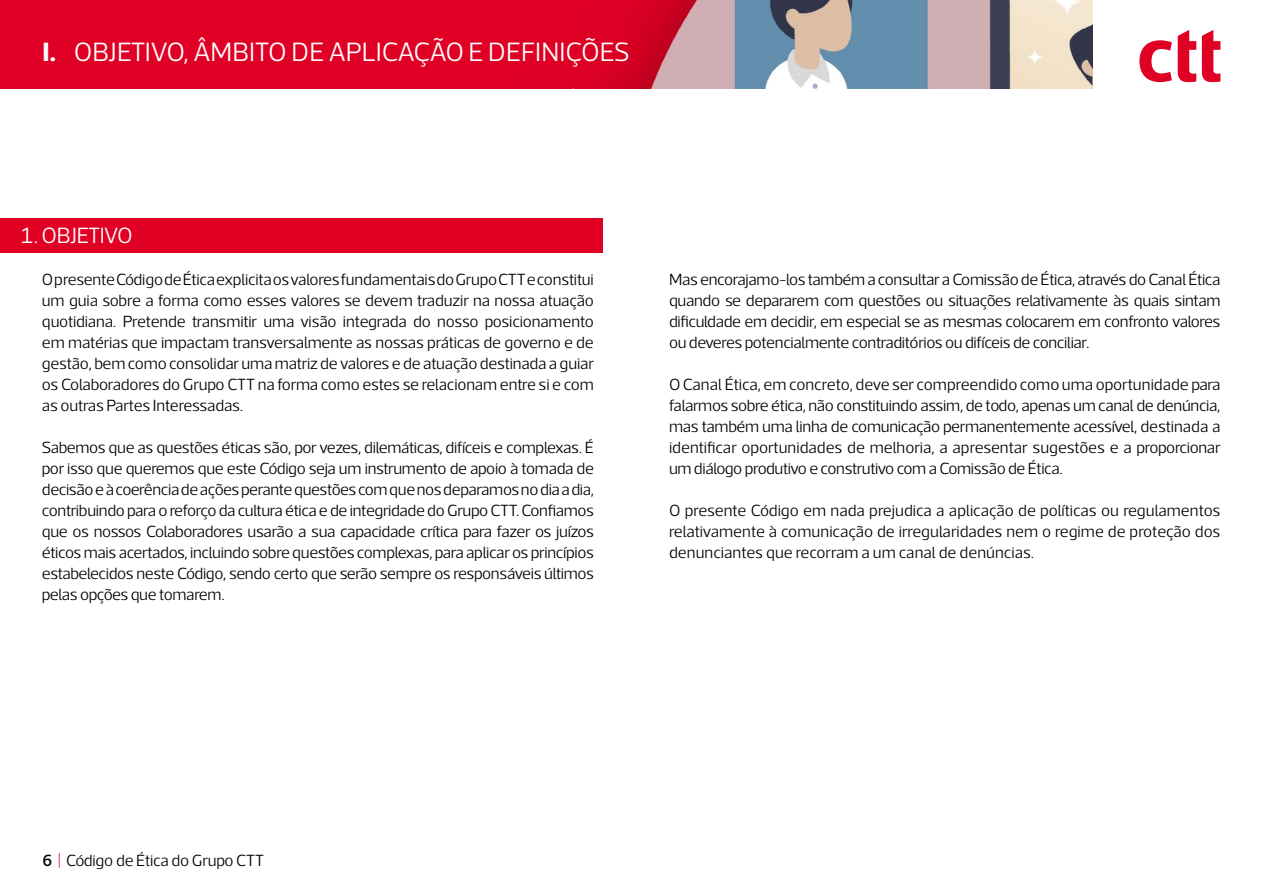
<style>
.page{position:relative;width:1263px;height:893px;background:#fff}
.page>*{position:absolute;margin:0;border:0;box-sizing:border-box;transform-origin:0 0}
.t1{font:300 27px "Acto CTT";color:#fff}
.t2{font:300 22.5px "Acto CTT";letter-spacing:-.03em;color:#fff}
.t3{font:300 16.5px/21px "Acto CTT";letter-spacing:-.02em;color:#000;text-align:justify}
.s1{font-weight:700}
.s2{font-weight:500}
.s3{color:#df0024}
</style>
<div class="page">
<img style="left:0;top:0;width:1092px;height:89px">
<svg style="left:1139px;top:40px;width:33px;height:42px"></svg>
<svg style="left:1178px;top:30px;width:18px;height:52px"></svg>
<svg style="left:1202px;top:30px;width:18px;height:52px"></svg>
<div style="left:0;top:218px;width:603px;height:35px;background:#df0024"></div>
<h1 class="t1" style="left:43px;top:36px;width:588px"><span class="s1">I.</span> OBJETIVO, ÂMBITO DE APLICAÇÃO E DEFINIÇÕES</h1>
<h2 class="t2" style="left:21px;top:223px;width:113px">1. OBJETIVO</h2>
<p class="t3" style="left:42px;top:269px;width:553px">O presente Código de Ética explicita os valores fundamentais do Grupo CTT e constitui um guia sobre a forma como esses valores se devem traduzir na nossa atuação quotidiana. Pretende transmitir uma visão integrada do nosso posicionamento em matérias que impactam transversalmente as nossas práticas de governo e de gestão, bem como consolidar uma matriz de valores e de atuação destinada a guiar os Colaboradores do Grupo CTT na forma como estes se relacionam entre si e com as outras Partes Interessadas.</p>
<p class="t3" style="left:42px;top:437px;width:554px">Sabemos que as questões éticas são, por vezes, dilemáticas, difíceis e complexas. É por isso que queremos que este Código seja um instrumento de apoio à tomada de decisão e à coerência de ações perante questões com que nos deparamos no dia a dia, contribuindo para o reforço da cultura ética e de integridade do Grupo CTT. Confiamos que os nossos Colaboradores usarão a sua capacidade crítica para fazer os juízos éticos mais acertados, incluindo sobre questões complexas, para aplicar os princípios estabelecidos neste Código, sendo certo que serão sempre os responsáveis últimos pelas opções que tomarem.</p>
<p class="t3" style="left:669px;top:269px;width:553px">Mas encorajamo-los também a consultar a Comissão de Ética, através do Canal Ética quando se depararem com questões ou situações relativamente às quais sintam dificuldade em decidir, em especial se as mesmas colocarem em confronto valores ou deveres potencialmente contraditórios ou difíceis de conciliar.</p>
<p class="t3" style="left:669px;top:374px;width:553px">O Canal Ética, em concreto, deve ser compreendido como uma oportunidade para falarmos sobre ética, não constituindo assim, de todo, apenas um canal de denúncia, mas também uma linha de comunicação permanentemente acessível, destinada a identificar oportunidades de melhoria, a apresentar sugestões e a proporcionar um diálogo produtivo e construtivo com a Comissão de Ética.</p>
<p class="t3" style="left:669px;top:500px;width:553px">O presente Código em nada prejudica a aplicação de políticas ou regulamentos relativamente à comunicação de irregularidades nem o regime de proteção dos denunciantes que recorram a um canal de denúncias.</p>
<p class="t3" style="left:43px;top:850px;width:223px"><span class="s2">6</span> <span class="s3">|</span> Código de Ética do Grupo CTT</p>
</div>
